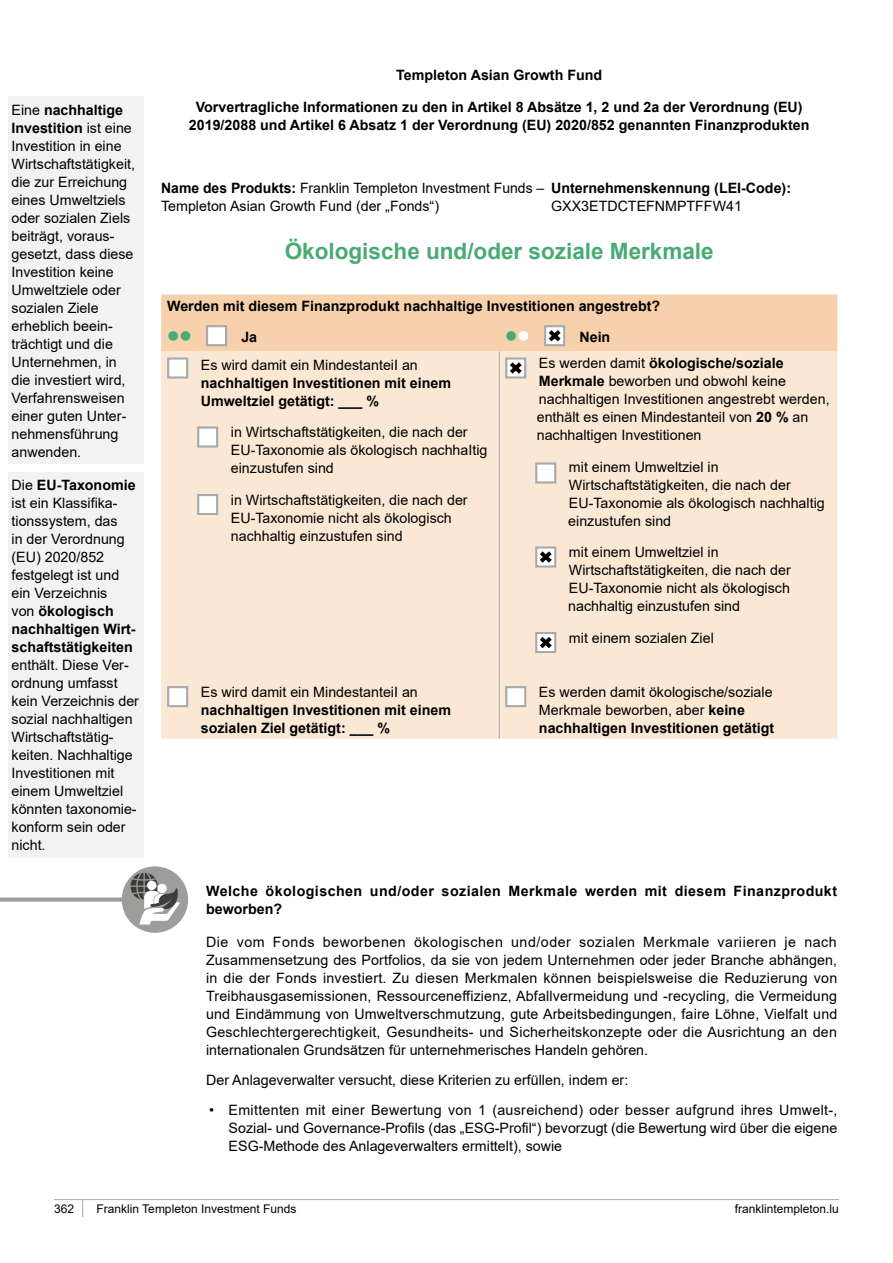
<style>
.page{position:relative;width:893px;height:1263px;background:#fff}
.page>*{position:absolute;margin:0;border:0;box-sizing:border-box;transform-origin:0 0}
.t1{font:700 22.5px "Arial";color:#49ab74}
.t2{font:14.25px/18px "Arial";color:#000}
.t3{font:700 14.25px/18px "Arial";color:#000}
.t4{font:700 14.25px/18px "Arial";letter-spacing:.03em;color:#000}
.t5{font:12px "Arial";color:#000}
.s1{font-weight:700}
</style>
<div class="page">
<hr style="left:54px;top:1199px;width:785px;height:1px;background:#a7a9ac">
<svg style="left:82px;top:1200px;width:1px;height:17px"></svg>
<div style="left:161px;top:351px;width:676px;height:329px;background:#fae8d5"></div>
<div style="left:161px;top:680px;width:676px;height:59px;background:#fae8d5"></div>
<hr style="left:499px;top:351px;width:1px;height:329px;background:#a7a9ac">
<hr style="left:499px;top:680px;width:1px;height:59px;background:#a7a9ac">
<div style="left:167px;top:357px;width:21px;height:22px;background:#fff;border:2px solid #a7a9ac"></div>
<div style="left:197px;top:426px;width:21px;height:22px;background:#fff;border:2px solid #a7a9ac"></div>
<div style="left:197px;top:494px;width:21px;height:21px;background:#fff;border:2px solid #a7a9ac"></div>
<svg style="left:508px;top:360px;width:15px;height:16px"></svg>
<div style="left:505px;top:357px;width:21px;height:22px;border:2px solid #a7a9ac"></div>
<div style="left:535px;top:462px;width:21px;height:22px;background:#fff;border:2px solid #a7a9ac"></div>
<svg style="left:538px;top:549px;width:15px;height:16px"></svg>
<div style="left:535px;top:546px;width:21px;height:22px;border:2px solid #a7a9ac"></div>
<svg style="left:538px;top:635px;width:15px;height:15px"></svg>
<div style="left:535px;top:632px;width:21px;height:21px;border:2px solid #a7a9ac"></div>
<div style="left:167px;top:686px;width:21px;height:21px;background:#fff;border:2px solid #a7a9ac"></div>
<div style="left:505px;top:686px;width:21px;height:21px;background:#fff;border:2px solid #a7a9ac"></div>
<div style="left:9px;top:97px;width:135px;height:367px;background:#f2f2f2"></div>
<div style="left:9px;top:473px;width:135px;height:385px;background:#f2f2f2"></div>
<div style="left:0;top:897px;width:134px;height:5px;background:#9d9d9c"></div>
<div style="left:122px;top:866px;width:66px;height:67px;background:#9d9d9c;border-radius:50%"></div>
<svg style="left:130px;top:873px;width:51px;height:51px"></svg>
<div style="left:161px;top:295px;width:676px;height:56px;background:#f6d1ac"></div>
<p class="t2" style="left:12px;top:100px;width:125px">Eine <span class="s1">nachhaltige<br>Investition</span> ist eine<br>Investition in eine<br>Wirtschaftstätigkeit, die zur Erreichung eines Umweltziels oder sozialen Ziels beiträgt, voraus&shy;gesetzt, dass diese<br>Investition keine<br>Umweltziele oder sozialen Ziele erheblich beein&shy;trächtigt und die<br>Unternehmen, in die investiert wird,<br>Verfahrensweisen einer guten Unter&shy;nehmensführung anwenden.</p>
<p class="t2" style="left:12px;top:476px;width:126px">Die <span class="s1">EU-Taxonomie </span>ist ein Klassifika&shy;tionssystem, das<br>in der Verordnung (EU) 2020/852 festgelegt ist und ein Verzeichnis<br>von <span class="s1">ökologisch nachhaltigen Wirt&shy;schaftstätigkeiten</span></p>
<p class="t2" style="left:12px;top:656px;width:129px">enthält. Diese Ver&shy;ordnung umfasst kein Verzeichnis der sozial nachhaltigen<br>Wirtschaftstätig&shy;keiten. Nachhaltige<br>Investitionen mit einem Umweltziel könnten taxonomie&shy;konform sein oder nicht.</p>
<p class="t3" style="left:396px;top:66px;width:207px">Templeton Asian Growth Fund</p>
<p class="t3" style="left:189px;top:98px;width:622px;text-align:center">Vorvertragliche Informationen zu den in Artikel 8 Absätze 1, 2 und 2a der Verordnung (EU)<br>2019/2088 und Artikel 6 Absatz 1 der Verordnung (EU) 2020/852 genannten Finanzprodukten</p>
<p class="t2" style="left:161px;top:178px;width:631px"><span class="s1">Name des Produkts:</span> Franklin Templeton Investment Funds – <span class="s1">Unternehmenskennung (LEI-Code):<br></span>Templeton Asian Growth Fund (der „Fonds“)</p>
<p class="t2" style="left:551px;top:196px;width:192px">GXX3ETDCTEFNMPTFFW41</p>
<h1 class="t1" style="left:285px;top:235px;width:430px">Ökologische und/oder soziale Merkmale</h1>
<p class="t3" style="left:167px;top:297px;width:495px">Werden mit diesem Finanzprodukt nachhaltige Investitionen angestrebt?</p>
<p class="t3" style="left:241px;top:328px;width:17px">Ja</p>
<p class="t3" style="left:579px;top:328px;width:32px">Nein</p>
<p class="t2" style="left:201px;top:355px;width:219px">Es wird damit ein MindestanteiI an</p>
<p class="t3" style="left:201px;top:374px;width:252px">nachhaltigen Investitionen mit einem<br>Umweltziel getätigt: ___ %</p>
<p class="t2" style="left:231px;top:423px;width:258px">in Wirtschaftstätigkeiten, die nach der<br>EU-Taxonomie als ökologisch nachhaItig einzustufen sind</p>
<p class="t2" style="left:231px;top:490px;width:238px">in Wirtschaftstätigkeiten, die nach der<br>EU-Taxonomie nicht als ökologisch nachhaltig einzustufen sind</p>
<p class="t2" style="left:537px;top:354px;width:294px">Es werden damit <span class="s1">ökologische/soziale Merkmale</span> beworben und obwohl keine nachhaltigen Investitionen angestrebt werden, enthält es einen Mindestanteil von <span class="s1">20 %</span> an nachhaltigen Investitionen</p>
<p class="t2" style="left:568px;top:457px;width:258px">mit einem Umweltziel in<br>Wirtschaftstätigkeiten, die nach der<br>EU-Taxonomie als ökologisch nachhaltig einzustufen sind</p>
<p class="t2" style="left:568px;top:543px;width:224px">mit einem Umweltziel in<br>Wirtschaftstätigkeiten, die nach der<br>EU-Taxonomie nicht als ökologisch nachhaltig einzustufen sind</p>
<p class="t2" style="left:569px;top:628px;width:146px">mit einem sozialen Ziel</p>
<p class="t2" style="left:201px;top:682px;width:219px">Es wird damit ein MindestanteiI an</p>
<p class="t3" style="left:201px;top:701px;width:252px">nachhaltigen Investitionen mit einem sozialen Ziel getätigt: ___ %</p>
<p class="t2" style="left:539px;top:682px;width:237px">Es werden damit ökologische/soziale<br>Merkmale beworben, aber <span class="s1">keine nachhaltigen Investitionen getätigt</span></p>
<p class="t4" style="left:206px;top:882px;width:632px">Welche ökologischen und/oder sozialen Merkmale werden mit diesem Finanzprodukt beworben?</p>
<p class="t2" style="left:206px;top:933px;width:633px;text-align:justify">Die vom Fonds beworbenen ökologischen und/oder sozialen Merkmale variieren je nach Zusammensetzung des Portfolios, da sie von jedem Unternehmen oder jeder Branche abhängen, in die der Fonds investiert. Zu diesen Merkmalen können beispielsweise die Reduzierung von Treibhausgasemissionen, Ressourceneffizienz, Abfallvermeidung und -recycling, die Vermeidung und Eindämmung von Umweltverschmutzung, gute Arbeitsbedingungen, faire Löhne, Vielfalt und Geschlechtergerechtigkeit, Gesundheits- und Sicherheitskonzepte oder die Ausrichtung an den internationalen Grundsätzen für unternehmerisches Handeln gehören.</p>
<p class="t2" style="left:206px;top:1071px;width:424px">Der Anlageverwalter versucht, diese Kriterien zu erfüllen, indem er:</p>
<p class="t2" style="left:229px;top:1101px;width:610px;text-align:justify;text-indent:-19px">• Emittenten mit einer Bewertung von 1 (ausreichend) oder besser aufgrund ihres Umwelt-, Sozial- und Governance-Profils (das „ESG-Profil“) bevorzugt (die Bewertung wird über die eigene ESG-Methode des Anlageverwalters ermittelt), sowie</p>
<p class="t5" style="left:54px;top:1200px;width:22px">362</p>
<p class="t5" style="left:97px;top:1200px;width:201px">Franklin Templeton Investment Funds</p>
<p class="t5" style="left:735px;top:1200px;width:106px">franklintempleton.lu</p>
</div>
